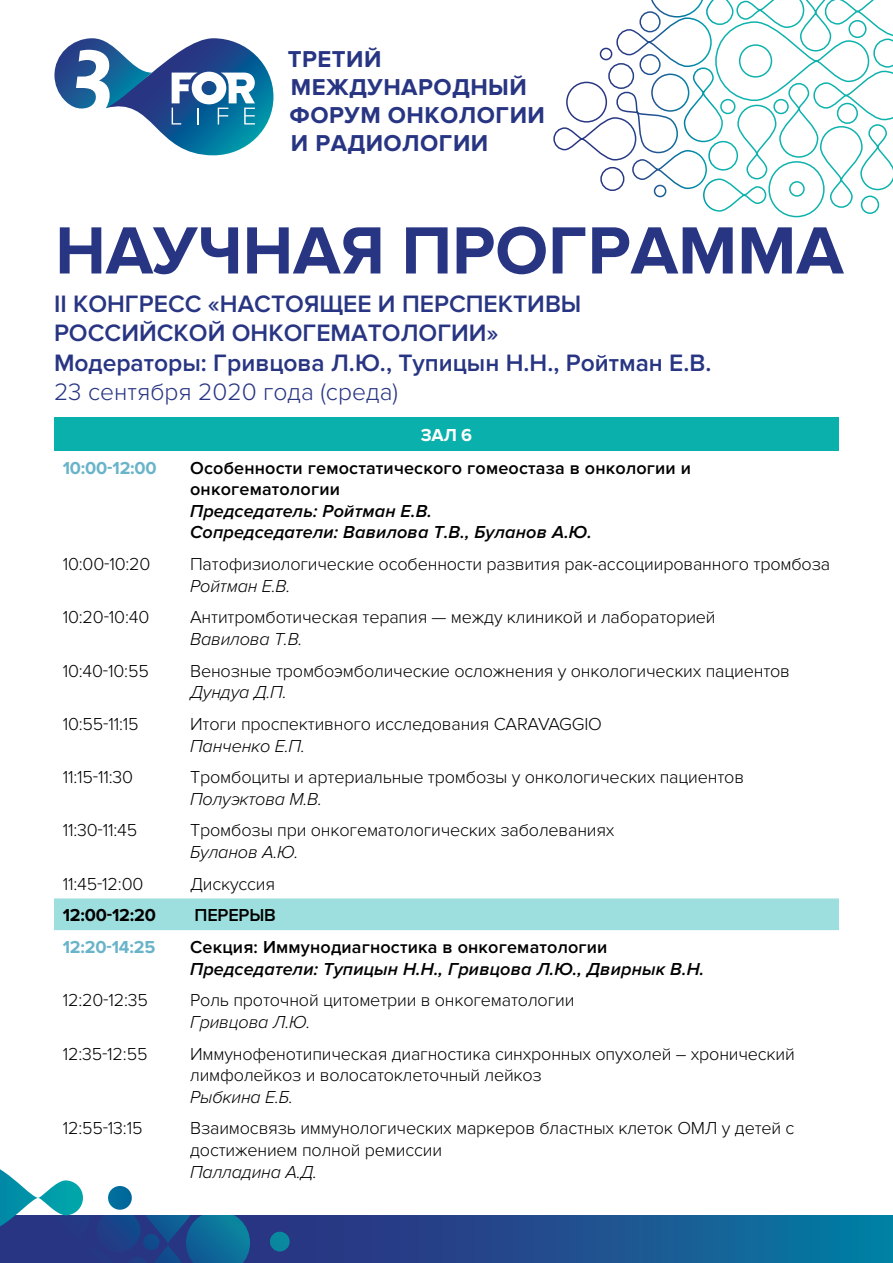
<style>
.page{position:relative;width:893px;height:1263px;background:#fff}
.page>*{position:absolute;margin:0;border:0;box-sizing:border-box;transform-origin:0 0}
.t1{font:700 69.15px "Proxima Nova";color:#283583}
.t2{font:600 24.6px/29.5px "Proxima Nova";color:#283583}
.t3{font:300 24.6px "Proxima Nova";color:#283583}
.t4{font:700 23.85px/28.2px "Proxima Nova";letter-spacing:.02em;color:#283583}
.t5{font:300 18px/21.6px "Proxima Nova";letter-spacing:-.01em;color:#000}
.t6{font:italic 600 18px/21.6px "Proxima Nova";letter-spacing:.01em;color:#000}
.t7{font:italic 300 18px "Proxima Nova";letter-spacing:-.01em;color:#000}
.t8{font:600 18px/21.6px "Proxima Nova";letter-spacing:.01em;color:#000}
.t9{font:700 18px "Proxima Nova";letter-spacing:-.01em;color:#69b4c9}
.t10{font:700 18px "Proxima Nova";letter-spacing:-.01em;color:#000}
.t11{font:600 18px "Proxima Nova";letter-spacing:-.01em;color:#000}
.t12{font:700 18px "Proxima Nova";color:#fff}
</style>
<div class="page">
<div style="left:54px;top:417px;width:785px;height:34px;background:#0ab0ac"></div>
<div style="left:54px;top:898px;width:785px;height:32px;background:#9ddfde"></div>
<svg style="left:54px;top:38px;width:219px;height:117px"></svg>
<svg style="left:553px;top:0;width:340px;height:218px"></svg>
<div style="left:601px;top:168px;width:23px;height:22px;background:#fff;border-radius:50%"></div>
<div style="left:600px;top:167px;width:24px;height:24px;border:2px solid #fff;border-radius:50%"></div>
<div style="left:790px;top:182px;width:14px;height:14px;background:#fff;border-radius:50%"></div>
<div style="left:789px;top:181px;width:16px;height:16px;border:2px solid #fff;border-radius:50%"></div>
<div style="left:740px;top:45px;width:31px;height:32px;background:#fff;border-radius:50%"></div>
<div style="left:739px;top:44px;width:33px;height:34px;border:2px solid #fff;border-radius:50%"></div>
<div style="left:600px;top:48px;width:12px;height:12px;background:#fff;border-radius:50%"></div>
<div style="left:600px;top:48px;width:12px;height:12px;border:2px solid #fff;border-radius:50%"></div>
<div style="left:654px;top:185px;width:12px;height:12px;background:#fff;border-radius:50%"></div>
<div style="left:654px;top:185px;width:12px;height:12px;border:2px solid #fff;border-radius:50%"></div>
<svg style="left:362px;top:1215px;width:531px;height:48px;background:#195893"></svg>
<svg style="left:0;top:1169px;width:362px;height:94px"></svg>
<svg style="left:108px;top:1186px;width:24px;height:24px"></svg>
<h3 class="t4" style="left:288px;top:45px;width:259px">ТРЕТИЙ<br>МЕЖДУНАРОДНЫЙ<br>ФОРУМ ОНКОЛОГИИ<br>И РАДИОЛОГИИ</h3>
<h1 class="t1" style="left:55px;top:211px;width:790px">НАУЧНАЯ ПРОГРАММА</h1>
<h2 class="t2" style="left:54px;top:289px;width:659px">II КОНГРЕСС «НАСТОЯЩЕЕ И ПЕРСПЕКТИВЫ<br>РОССИЙСКОЙ ОНКОГЕМАТОЛОГИИ»<br>Модераторы: Гривцова Л.Ю., Тупицын Н.Н., Ройтман Е.В.</h2>
<h2 class="t3" style="left:54px;top:378px;width:346px">23 сентября 2020 года (среда)</h2>
<p class="t12" style="left:421px;top:424px;width:53px">ЗАЛ 6</p>
<p class="t9" style="left:63px;top:457px;width:96px">10:00-12:00</p>
<p class="t8" style="left:190px;top:457px;width:502px">Особенности гемостатического гомеостаза в онкологии и онкогематологии</p>
<p class="t6" style="left:190px;top:500px;width:403px">Председатель: Ройтман Е.В.<br>Сопредседатели: Вавилова Т.В., Буланов А.Ю.</p>
<p class="t5" style="left:63px;top:553px;width:89px">10:00-10:20</p>
<p class="t5" style="left:190px;top:553px;width:642px">Патофизиологические особенности развития рак-ассоциированного тромбоза</p>
<p class="t7" style="left:190px;top:576px;width:102px">Ройтман Е.В.</p>
<p class="t5" style="left:63px;top:607px;width:88px">10:20-10:40</p>
<p class="t5" style="left:190px;top:607px;width:527px">Антитромботическая терапия — между клиникой и лабораторией</p>
<p class="t7" style="left:190px;top:629px;width:114px">Вавилова Т.В.</p>
<p class="t5" style="left:63px;top:660px;width:88px">10:40-10:55</p>
<p class="t5" style="left:190px;top:660px;width:601px">Венозные тромбоэмболические осложнения у онкологических пациентов</p>
<p class="t7" style="left:190px;top:682px;width:98px">Дундуа Д.П.</p>
<p class="t5" style="left:63px;top:713px;width:78px">10:55-11:15</p>
<p class="t5" style="left:190px;top:713px;width:413px">Итоги проспективного исследования CARAVAGGIO</p>
<p class="t7" style="left:190px;top:736px;width:116px">Панченко Е.П.</p>
<p class="t5" style="left:63px;top:767px;width:72px">11:15-11:30</p>
<p class="t5" style="left:190px;top:767px;width:555px">Тромбоциты и артериальные тромбозы у онкологических пациентов</p>
<p class="t7" style="left:190px;top:789px;width:133px">Полуэктова М.В.</p>
<p class="t5" style="left:63px;top:820px;width:76px">11:30-11:45</p>
<p class="t5" style="left:190px;top:820px;width:426px">Тромбозы при онкогематологических заболеваниях</p>
<p class="t7" style="left:190px;top:842px;width:110px">Буланов А.Ю.</p>
<p class="t5" style="left:63px;top:873px;width:82px">11:45-12:00</p>
<p class="t5" style="left:190px;top:873px;width:86px">Дискуссия</p>
<p class="t10" style="left:63px;top:905px;width:95px">12:00-12:20</p>
<p class="t11" style="left:195px;top:905px;width:83px">ПЕРЕРЫВ</p>
<p class="t9" style="left:63px;top:937px;width:94px">12:20-14:25</p>
<p class="t8" style="left:190px;top:937px;width:419px">Секция: Иммунодиагностика в онкогематологии</p>
<p class="t6" style="left:190px;top:958px;width:516px">Председатели: Тупицын Н.Н., Гривцова Л.Ю., Двирнык В.Н.</p>
<p class="t5" style="left:63px;top:990px;width:87px">12:20-12:35</p>
<p class="t5" style="left:190px;top:990px;width:386px">Роль проточной цитометрии в онкогематологии</p>
<p class="t7" style="left:190px;top:1012px;width:122px">Гривцова Л.Ю.</p>
<p class="t5" style="left:63px;top:1043px;width:86px">12:35-12:55</p>
<p class="t5" style="left:190px;top:1043px;width:606px">Иммунофенотипическая диагностика синхронных опухолей – хронический лимфолейкоз и волосатоклеточный лейкоз</p>
<p class="t7" style="left:190px;top:1087px;width:104px">Рыбкина Е.Б.</p>
<p class="t5" style="left:63px;top:1118px;width:81px">12:55-13:15</p>
<p class="t5" style="left:190px;top:1118px;width:606px">Взаимосвязь иммунологических маркеров бластных клеток ОМЛ у детей с достижением полной ремиссии</p>
<p class="t7" style="left:190px;top:1162px;width:129px">Палладина А.Д.</p>
</div>
